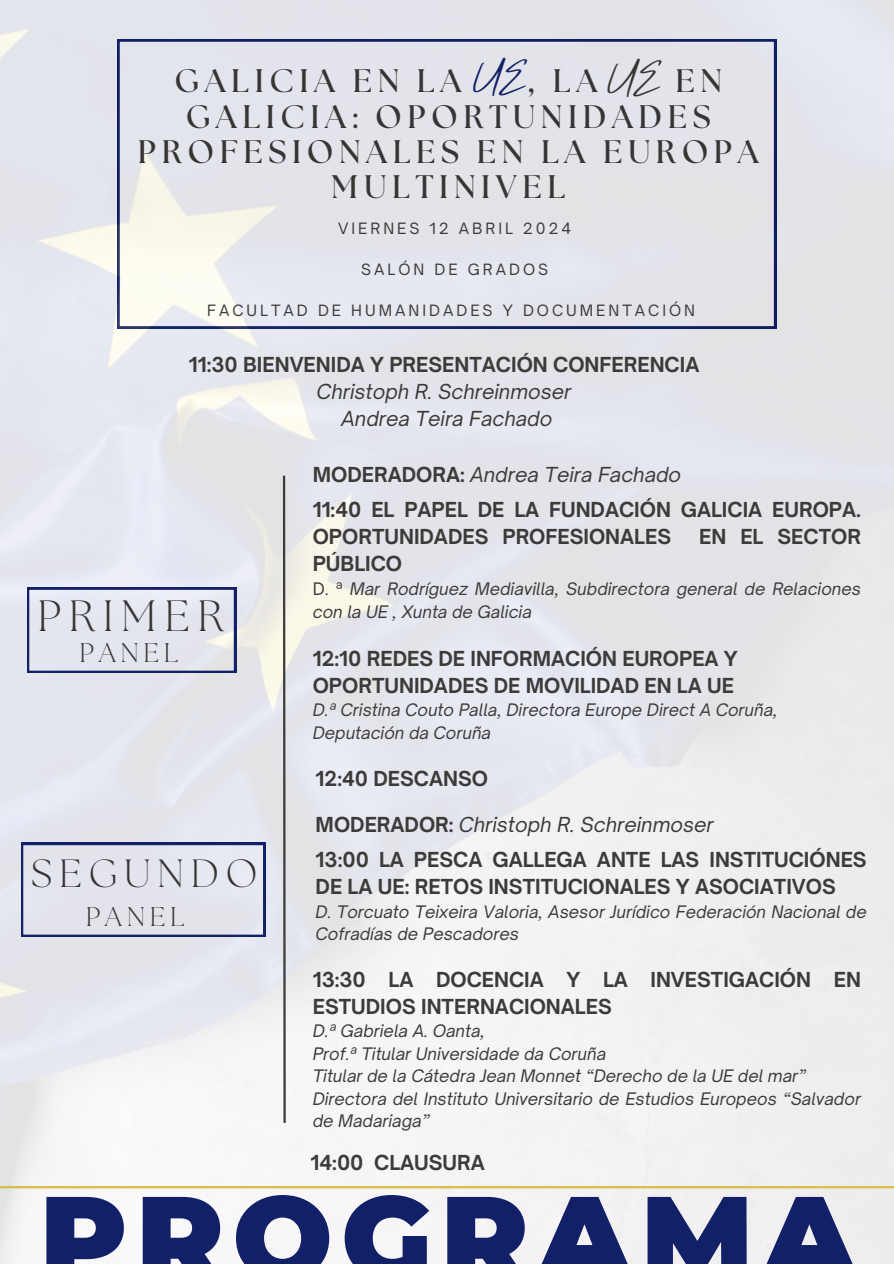
<style>
.page{position:relative;width:894px;height:1264px;background:#fff}
.page>*{position:absolute;margin:0;border:0;box-sizing:border-box;transform-origin:0 0}
.t1{font:900 117.9px "Montserrat";letter-spacing:.075em;color:#112067}
.t2{font:300 43.65px "The Seasons";letter-spacing:.17em;color:#373434}
.t3{font:300 39.3px "The Seasons";letter-spacing:.17em;color:#373434}
.t4{font:33.45px "Mistrully";color:#373434}
.t5{font:33.45px "Mistrully";color:#112067}
.t6{font:700 32.55px "The Seasons";letter-spacing:.17em;color:#373434}
.t7{font:300 27px "The Seasons";letter-spacing:.17em;color:#373434}
.t8{font:700 19.8px/27px "Open Sauce One";color:#3d3b3a}
.t9{font:italic 19.8px/27px "Open Sauce One";color:#3d3b3a;text-align:center}
.t10{font:italic 16.5px/22.5px "Open Sauce One";color:#3d3b3a}
.t11{font:15px "Open Sauce One";letter-spacing:.2em;color:#3d3b3a}
.s1{font-weight:700;font-style:normal}
.s2{font-style:normal}
.s3{font-weight:400;font-style:italic}
</style>
<div class="page">
<img style="left:0;top:0;width:893px;height:1186px">
<svg style="left:27px;top:587px;width:209px;height:86px"></svg>
<svg style="left:21px;top:843px;width:244px;height:93px"></svg>
<div style="left:0;top:1186px;width:893px;height:77px;background:#f5f3f5"></div>
<svg style="left:282px;top:473px;width:5px;height:652px"></svg>
<h3 class="t5" style="left:473px;top:52px;width:57px">UE</h3>
<h6 class="t6" style="left:174px;top:66px;width:288px">GALICIA EN LA</h6>
<h6 class="t6" style="left:527px;top:66px;width:71px">, LA</h6>
<h2 class="t4" style="left:607px;top:53px;width:57px">UE</h2>
<h6 class="t6" style="left:675px;top:66px;width:48px">EN</h6>
<h6 class="t6" style="left:186px;top:102px;width:526px">GALICIA: OPORTUNIDADES</h6>
<h6 class="t6" style="left:138px;top:137px;width:622px">PROFESIONALES EN LA EUROPA</h6>
<h6 class="t6" style="left:331px;top:172px;width:235px">MULTINIVEL</h6>
<p class="t11" style="left:338px;top:219px;width:234px">VIERNES 12 ABRIL 2024</p>
<h5 class="t11" style="left:361px;top:260px;width:188px">SALÓN DE GRADOS</h5>
<h5 class="t11" style="left:207px;top:301px;width:489px">FACULTAD DE HUMANIDADES Y DOCUMENTACIÓN</h5>
<p class="t8" style="left:189px;top:350px;width:512px">11:30 BIENVENIDA Y PRESENTACIÓN CONFERENCIA</p>
<p class="t9" style="left:316px;top:377px;width:256px">Christoph R. Schreinmoser<br>Andrea Teira Fachado</p>
<p class="t9" style="left:313px;top:461px;width:370px"><span class="s1">MODERADORA:</span> Andrea Teira Fachado</p>
<h4 class="t2" style="left:37px;top:596px;width:188px">PRIMER</h4>
<p class="t7" style="left:79px;top:640px;width:100px">PANEL</p>
<p class="t3" style="left:31px;top:855px;width:228px">SEGUNDO</p>
<p class="t7" style="left:86px;top:904px;width:100px">PANEL</p>
<p class="t8" style="left:313px;top:496px;width:549px">11:40 EL PAPEL DE LA FUNDACIÓN GALICIA EUROPA.<br>OPORTUNIDADES PROFESIONALES</p>
<p class="t8" style="left:699px;top:523px;width:163px">EN EL SECTOR</p>
<p class="t8" style="left:313px;top:550px;width:91px">PÚBLICO</p>
<p class="t10" style="left:313px;top:577px;width:549px"><span class="s2">D. ª</span> Mar Rodríguez Mediavilla, Subdirectora general de Relaciones con la UE , Xunta de Galicia</p>
<p class="t8" style="left:313px;top:644px;width:426px">12:10 REDES DE INFORMACIÓN EUROPEA Y<br>OPORTUNIDADES DE MOVILIDAD EN LA UE</p>
<p class="t10" style="left:313px;top:698px;width:466px">D.ª Cristina Couto Palla, Directora Europe Direct A Coruña,<br>Deputación da Coruña</p>
<p class="t8" style="left:315px;top:765px;width:174px">12:40 DESCANSO</p>
<p class="t8" style="left:315px;top:806px;width:552px;line-height:35.4px">MODERADOR: <span class="s3">Christoph R. Schreinmoser<br></span>13:00 LA PESCA GALLEGA ANTE LAS INSTITUCIÓNES</p>
<p class="t8" style="left:315px;top:873px;width:521px">DE LA UE: RETOS INSTITUCIONALES Y ASOCIATIVOS</p>
<p class="t10" style="left:315px;top:900px;width:552px">D. Torcuato Teixeira Valoria, Asesor Jurídico Federación Nacional de<br>Cofradías de Pescadores</p>
<p class="t8" style="left:313px;top:965px;width:549px">13:30 LA DOCENCIA Y LA INVESTIGACIÓN EN<br>ESTUDIOS INTERNACIONALES</p>
<p class="t10" style="left:313px;top:1019px;width:549px">D.ª Gabriela A. Oanta,<br>Prof.ª Titular Universidade da Coruña<br>Titular de la Cátedra Jean Monnet “Derecho de la UE del mar” Directora del Instituto Universitario de Estudios Europeos “Salvador de Madariaga”</p>
<p class="t8" style="left:310px;top:1148px;width:176px">14:00 CLAUSURA</p>
<h6 class="t1" style="left:40px;top:1165px;width:818px">PROGRAMA</h6>
</div>
